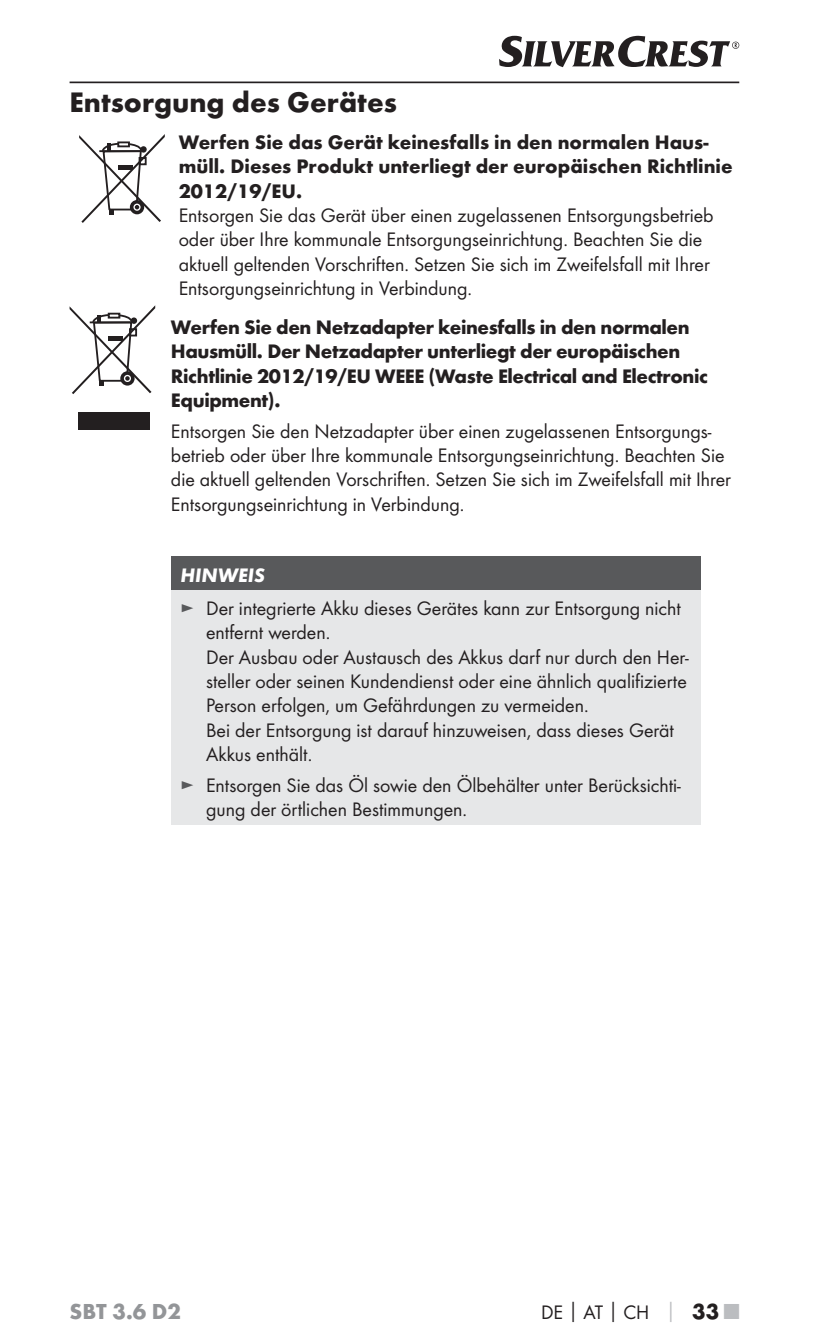
<style>
.page{position:relative;width:828px;height:1339px;background:#fff}
.page>*{position:absolute;margin:0;border:0;box-sizing:border-box;transform-origin:0 0}
.t1{font:700 29.25px "Futura";color:#231f20}
.t2{font:700 22.5px "Futura";color:#939598}
.t3{font:20.25px/24.3px "Futura Boo";color:#231f20}
.t4{font:700 20.25px/24.3px "Futura";letter-spacing:-.02em;color:#231f20}
.t5{font:700 20.25px/24.3px "Futura";color:#231f20}
.t6{font:italic 700 20.25px "Futura";color:#fff}
.s1{color:#58595b}
.s2{font-family:"Futura";font-weight:700}
.s3{font-family:"Futura";font-weight:700;color:#bbbdc0}
.s4{font-family:"Futura";font-weight:700;font-size:22.5px}
.s5{font-family:"Futura";font-weight:700;font-size:22.5px;color:#bbbdc0}
</style>
<div class="page">
<hr style="left:70px;top:81px;width:669px;height:2px;background:#231f20">
<svg style="left:499px;top:36px;width:240px;height:31px"></svg>
<div style="left:78px;top:412px;width:71px;height:17px;background:#231f20"></div>
<svg style="left:70px;top:305px;width:85px;height:89px"></svg>
<div style="left:172px;top:556px;width:529px;height:34px;background:#58595b"></div>
<div style="left:172px;top:590px;width:529px;height:234px;background:#e6e7e8"></div>
<svg style="left:79px;top:134px;width:86px;height:89px"></svg>
<h1 class="t1" style="left:70px;top:91px;width:329px">Entsorgung des Gerätes</h1>
<p class="t5" style="left:179px;top:132px;width:555px">Werfen Sie das Gerät keinesfalls in den normalen Haus&shy;müll. Dieses Produkt unterliegt der europäischen Richtlinie<br>2012/19/EU.</p>
<p class="t3" style="left:179px;top:204px;width:536px">Entsorgen Sie das Gerät über einen zugelassenen Entsorgungsbetrieb oder über Ihre kommunale Entsorgungseinrichtung. Beachten Sie die aktuell geltenden Vorschriften. Setzen Sie sich im Zweifelsfall mit Ihrer Entsorgungseinrichtung in Verbindung.</p>
<p class="t4" style="left:171px;top:317px;width:538px">Werfen Sie den Netzadapter keinesfalls in den normalen Hausmüll. Der Netzadapter unterliegt der europäischen Richtlinie 2012/19/EU WEEE (Waste Electrical and Electronic Equipment).</p>
<p class="t3" style="left:171px;top:420px;width:562px">Entsorgen Sie den Netzadapter über einen zugelassenen Entsorgungs&shy;betrieb oder über Ihre kommunale Entsorgungseinrichtung. Beachten Sie die aktuell geltenden Vorschriften. Setzen Sie sich im Zweifelsfall mit Ihrer Entsorgungseinrichtung in Verbindung.</p>
<p class="t6" style="left:181px;top:568px;width:86px">HINWEIS</p>
<p class="t3" style="left:206px;top:597px;width:484px;text-indent:-26px"><span class="s1">►</span> Der integrierte Akku dieses Gerätes kann zur Entsorgung nicht entfernt werden.<br>Der Ausbau oder Austausch des Akkus darf nur durch den Her&shy;steller oder seinen Kundendienst oder eine ähnlich qualifizierte Person erfolgen, um Gefährdungen zu vermeiden.<br>Bei der Entsorgung ist darauf hinzuweisen, dass dieses Gerät Akkus enthält.</p>
<p class="t3" style="left:206px;top:773px;width:476px;text-indent:-26px"><span class="s1">►</span> Entsorgen Sie das Öl sowie den Ölbehälter unter Berücksichti&shy;gung der örtlichen Bestimmungen.</p>
<p class="t2" style="left:70px;top:1302px;width:113px">SBT 3.6 D2</p>
<p class="t3" style="left:541px;top:1300px;width:200px">DE<span class="s2">│</span>AT<span class="s2">│</span>CH <span class="s3">│</span> <span class="s4">33</span> <span class="s5">■</span></p>
</div>
